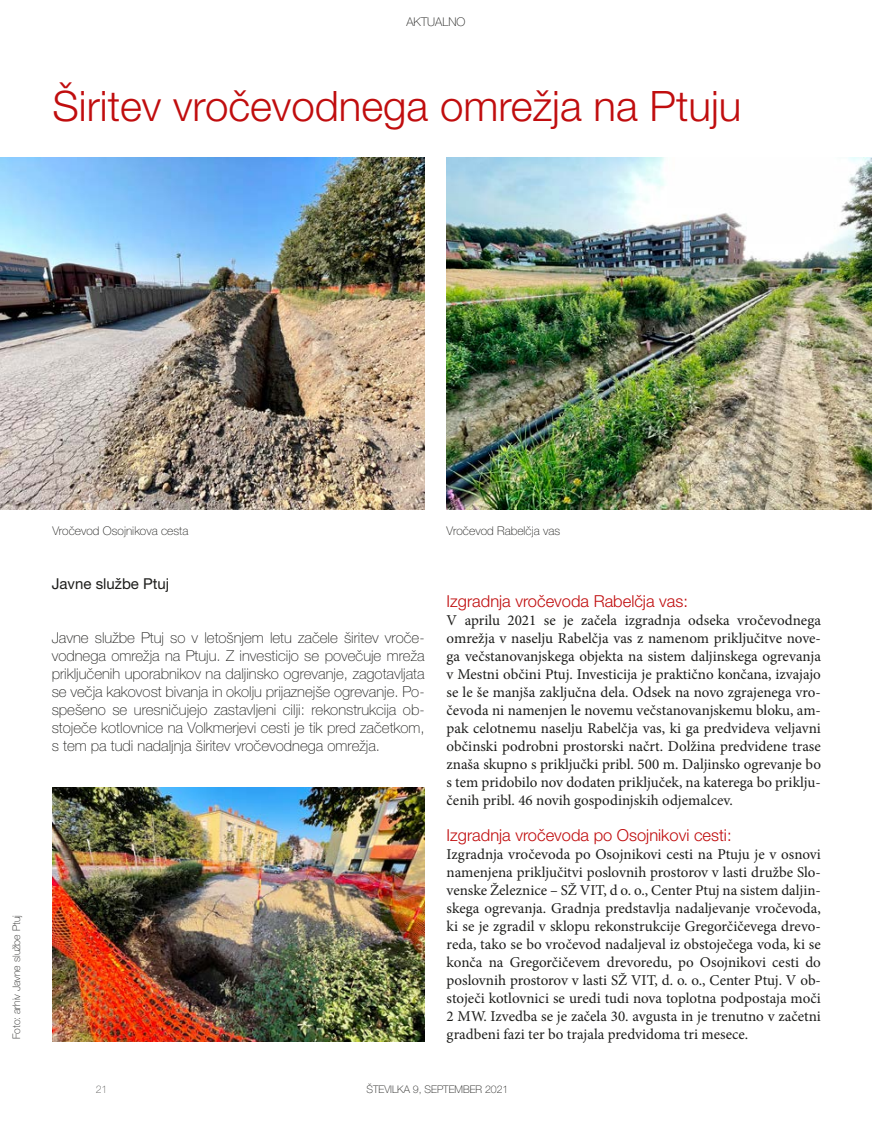
<style>
.page{position:relative;width:872px;height:1127px;background:#fff}
.page>*{position:absolute;margin:0;border:0;box-sizing:border-box;transform-origin:0 0}
.Naslov_članka_manjši{font:300 42px "Helvetica Neue LT Pro";color:#c00d0e}
.Mednaslov{font:300 16.5px "Helvetica Neue LT Pro";color:#c00d0e}
.Besedilo{font:15px/18px "Minion Pro";color:#1d1d1b;text-align:justify}
.Uvod_članka{font:100 15px/18px "Helvetica Neue LT Pro";color:#1d1d1b;text-align:justify}
.Avtor{font:15px "Helvetica Neue LT Pro";color:#1d1d1b}
.Podnapis_slike{font:100 12px "Helvetica Neue LT Pro";color:#1d1d1b}
.NASLOV_STRANI{font:100 12px "Helvetica Neue LT Pro";color:#1d1d1b}
.Fotograf{font:100 10.5px "Helvetica Neue LT Pro";color:#1d1d1b}
.t1{font:100 10.5px "Helvetica Neue LT Pro";color:#575756}
</style>
<div class="page">
<img style="left:0;top:157px;width:424px;height:352px">
<img style="left:446px;top:157px;width:426px;height:352px">
<img style="left:52px;top:787px;width:372px;height:255px">
<p class="NASLOV_STRANI" style="left:406px;top:14px;width:60px">AKTUALNO</p>
<p class="Naslov_članka_manjši" style="left:52px;top:80px;width:690px">Širitev vročevodnega omrežja na Ptuju</p>
<p class="Fotograf" style="left:11px;top:1039px;width:126px;rotate:-90deg">Foto: arhiv Javne službe Ptuj</p>
<p class="Podnapis_slike" style="left:52px;top:524px;width:137px">Vročevod Osojnikova cesta</p>
<p class="Podnapis_slike" style="left:446px;top:524px;width:115px">Vročevod Rabelčja vas</p>
<p class="Avtor" style="left:52px;top:575px;width:119px">Javne službe Ptuj</p>
<p class="Uvod_članka" style="left:52px;top:629px;width:374px">Javne službe Ptuj so v letošnjem letu začele širitev vroče&shy;vodnega omrežja na Ptuju. Z investicijo se povečuje mreža priključenih uporabnikov na daljinsko ogrevanje, zagotavljata se večja kakovost bivanja in okolju prijaznejše ogrevanje. Po&shy;spešeno se uresničujejo zastavljeni cilji: rekonstrukcija ob&shy;stoječe kotlovnice na Volkmerjevi cesti je tik pred začetkom, s tem pa tudi nadaljnja širitev vročevodnega omrežja.</p>
<p class="Mednaslov" style="left:446px;top:591px;width:243px">Izgradnja vročevoda Rabelčja vas:</p>
<p class="Besedilo" style="left:446px;top:611px;width:376px">V aprilu 2021 se je začela izgradnja odseka vročevodnega omrežja v naselju Rabelčja vas z namenom priključitve nove&shy;ga večstanovanjskega objekta na sistem daljinskega ogrevanja v Mestni občini Ptuj. Investicija je praktično končana, izvajajo se le še manjša zaključna dela. Odsek na novo zgrajenega vro&shy;čevoda ni namenjen le novemu večstanovanjskemu bloku, am&shy;pak celotnemu naselju Rabelčja vas, ki ga predvideva veljavni občinski podrobni prostorski načrt. Dolžina predvidene trase znaša skupno s priključki pribl. 500 m. Daljinsko ogrevanje bo s tem pridobilo nov dodaten priključek, na katerega bo priklju&shy;čenih pribl. 46 novih gospodinjskih odjemalcev.</p>
<p class="Mednaslov" style="left:446px;top:825px;width:286px">Izgradnja vročevoda po Osojnikovi cesti:</p>
<p class="Besedilo" style="left:446px;top:845px;width:376px">Izgradnja vročevoda po Osojnikovi cesti na Ptuju je v osnovi namenjena priključitvi poslovnih prostorov v lasti družbe Slo&shy;venske Železnice – SŽ VIT, d o. o., Center Ptuj na sistem daljin&shy;skega ogrevanja. Gradnja predstavlja nadaljevanje vročevoda, ki se je zgradil v sklopu rekonstrukcije Gregorčičevega drevo&shy;reda, tako se bo vročevod nadaljeval iz obstoječega voda, ki se konča na Gregorčičevem drevoredu, po Osojnikovi cesti do poslovnih prostorov v lasti SŽ VIT, d. o. o., Center Ptuj. V ob&shy;stoječi kotlovnici se uredi tudi nova toplotna podpostaja moči 2 MW. Izvedba se je začela 30. avgusta in je trenutno v začetni gradbeni fazi ter bo trajala predvidoma tri mesece.</p>
<p class="t1" style="left:96px;top:1083px;width:13px">21</p>
<p class="Fotograf" style="left:366px;top:1083px;width:143px">ŠTEVILKA 9, SEPTEMBER 2021</p>
</div>
